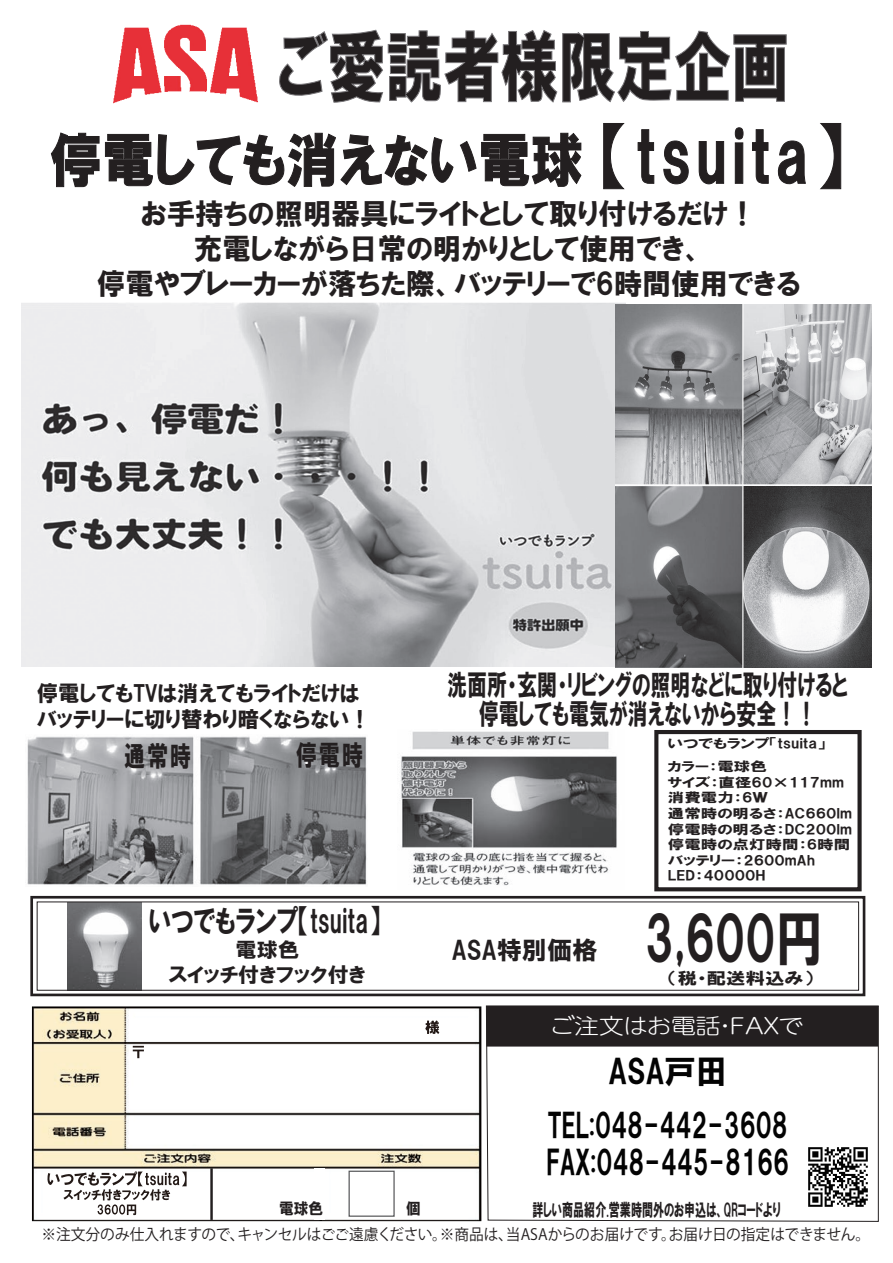
<style>
.page{position:relative;width:893px;height:1263px;background:#fff}
.page>*{position:absolute;margin:0;border:0;box-sizing:border-box;transform-origin:0 0}
.t1{font:77.4px "HGP Soei Kakugothic UB";color:#231f20;scale:.74 1}
.t2{font:60.45px "HGP Soei Kakugothic UB";color:#231f20;scale:.79 1}
.t3{font:58.65px "HGP Soei Kakugothic UB";color:#231f20;scale:.9 1}
.t4{font:32.85px/53.6px "HGP Soei Kakugothic UB";color:#030303;text-align:center;scale:.96 1}
.t5{font:32.85px "HGP Soei Kakugothic UB";color:#030303;scale:.78 1}
.t6{font:31.05px "HGP Soei Kakugothic UB";color:#231f20;scale:.78 1}
.t7{font:29.25px/35.1px "HGP Soei Kakugothic UB";color:#231f20;text-align:center}
.t8{font:28.8px/29px "HGP Soei Kakugothic UB";color:#231f20;text-align:center;scale:.7 1}
.t9{font:28.05px "HGP Soei Kakugothic UB";letter-spacing:.075em;color:#231f20;scale:.76 1}
.t10{font:25.05px "HGP Soei Kakugothic UB";color:#231f20}
.t11{font:21.9px/26.4px "HGP Soei Kakugothic UB";color:#231f20}
.t12{font:300 21.45px "UD Shin M Go Pr 6 N";color:#fff;scale:1.15 1}
.t13{font:20.4px/24.5px "HGP Soei Kakugothic UB";color:#231f20;text-align:center;scale:1.04 1}
.t14{font:17.55px "HGP Soei Kakugothic UB";color:#231f20;scale:.63 1}
.t15{font:16.35px "HGP Soei Kakugothic UB";color:#231f20;scale:1.19 1}
.t16{font:15.6px "HGP Soei Kakugothic UB";color:#231f20;scale:.94 1}
.t17{font:15.45px "Koz Go Pr 6 N";color:#231f20;scale:.95 1}
.t18{font:12.9px/15.6px "HGP Soei Kakugothic UB";color:#231f20;scale:1.27 1}
.s1{font-size:69px}
</style>
<div class="page">
<svg style="left:485px;top:1005px;width:394px;height:217px"></svg>
<img style="left:113px;top:24px;width:145px;height:80px">
<svg style="left:279px;top:30px;width:507px;height:73px"></svg>
<div style="left:487px;top:1006px;width:390px;height:40px;background:#231f20"></div>
<img style="left:32px;top:1006px;width:449px;height:215px">
<img style="left:425px;top:1020px;width:14px;height:14px">
<svg style="left:133px;top:1046px;width:11px;height:12px"></svg>
<img style="left:47px;top:1171px;width:140px;height:15px">
<img style="left:63px;top:1189px;width:107px;height:11px">
<img style="left:98px;top:1204px;width:38px;height:11px">
<div style="left:315px;top:1168px;width:10px;height:51px;background:#fff"></div>
<hr style="left:210px;top:1168px;width:3px;height:52px;background:#231f20">
<img style="left:802px;top:1141px;width:72px;height:71px">
<div style="left:349px;top:1170px;width:46px;height:47px;border:1px solid #57585a"></div>
<img style="left:22px;top:302px;width:604px;height:364px">
<img style="left:616px;top:305px;width:255px;height:362px">
<img style="left:400px;top:731px;width:217px;height:155px">
<svg style="left:50px;top:132px;width:532px;height:56px"></svg>
<svg style="left:603px;top:123px;width:22px;height:67px"></svg>
<svg style="left:637px;top:129px;width:18px;height:55px"></svg>
<svg style="left:663px;top:140px;width:26px;height:45px"></svg>
<svg style="left:698px;top:141px;width:27px;height:44px"></svg>
<svg style="left:734px;top:127px;width:10px;height:57px"></svg>
<svg style="left:752px;top:129px;width:17px;height:55px"></svg>
<svg style="left:777px;top:140px;width:29px;height:45px"></svg>
<svg style="left:820px;top:123px;width:22px;height:67px"></svg>
<img style="left:68px;top:903px;width:74px;height:86px">
<img style="left:27px;top:736px;width:340px;height:149px">
<div style="left:654px;top:730px;width:208px;height:161px;border:4px solid #231f20"></div>
<div style="left:30px;top:896px;width:835px;height:100px;border:3px solid #231f20"></div>
<div style="left:37px;top:901px;width:822px;height:90px;border:1px solid #231f20"></div>
<h1 class="t1" style="left:277px;top:28px;width:693px">ご愛読者様限定企画</h1>
<h3 class="t3" style="left:50px;top:130px;width:883px">停電しても消えない電球 <span class="s1">【tsuita】</span></h3>
<h3 class="t7" style="left:97px;top:195px;width:705px">お手持ちの照明器具にライトとして取り付けるだけ！<br>充電しながら日常の明かりとして使用でき、<br>停電やブレーカーが落ちた際、バッテリーで6時間使用できる</h3>
<h3 class="t11" style="left:37px;top:679px;width:335px">停電してもTVは消えてもライトだけはバッテリーに切り替わり暗くならない！</h3>
<h3 class="t9" style="left:124px;top:741px;width:90px">通常時</h3>
<h3 class="t9" style="left:296px;top:740px;width:90px">停電時</h3>
<h3 class="t8" style="left:447px;top:670px;width:574px">洗面所・玄関・リビングの照明などに取り付けると停電しても電気が消えないから安全！！</h3>
<p class="t18" style="left:668px;top:731px;width:126px;line-height:23.5px">いつでもランプ「tsuita」カラー：電球色</p>
<p class="t18" style="left:668px;top:774px;width:147px">サイズ：直径60×117mm消費電力：6Ｗ<br>通常時の明るさ：AC660lm停電時の明るさ：DC200lm停電時の点灯時間：6時間バッテリー：2600mAh<br>LED：40000H</p>
<h3 class="t6" style="left:149px;top:905px;width:298px">いつでもランプ【tsuita】</h3>
<h3 class="t13" style="left:169px;top:937px;width:191px">電球色<br>スイッチ付きフック付き</h3>
<h3 class="t10" style="left:452px;top:937px;width:148px">ASA特別価格</h3>
<h2 class="t2" style="left:645px;top:908px;width:228px">3,600円</h2>
<p class="t15" style="left:668px;top:970px;width:123px">（税・配送料込み）</p>
<p class="t16" style="left:279px;top:1200px;width:48px">電球色</p>
<h3 class="t12" style="left:550px;top:1008px;width:222px">ご注文はお電話・FAXで</h3>
<h3 class="t4" style="left:548px;top:1045px;width:251px">ASA戸田<br>TEL:048-442-3608</h3>
<h3 class="t5" style="left:547px;top:1145px;width:313px">FAX:048-445-8166</h3>
<h3 class="t14" style="left:532px;top:1201px;width:396px">詳しい商品紹介.営業時間外のお申込は、QRコードより</h3>
<p class="t17" style="left:41px;top:1226px;width:874px">※注文分のみ仕入れますので、キャンセルはごご遠慮ください。※商品は、当ASAからのお届けです。お届け日の指定はできません。</p>
</div>
